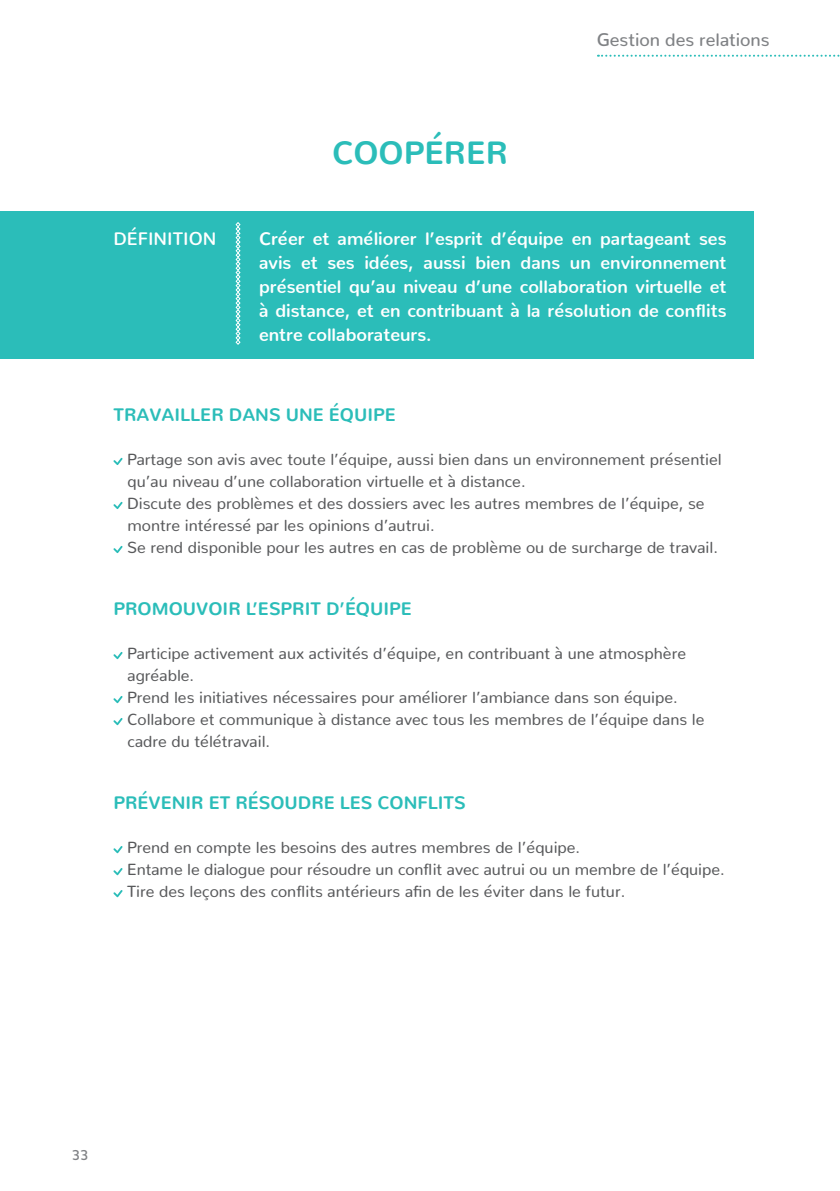
<style>
.page{position:relative;width:840px;height:1191px;background:#fff}
.page>*{position:absolute;margin:0;border:0;box-sizing:border-box;transform-origin:0 0}
.t1{font:700 32px "Nunito";color:#2bbdb9}
.t2{font:700 18px/24px "Nunito";color:#fff;text-align:justify}
.t3{font:700 18px "Nunito";color:#2bbdb9}
.t4{font:500 18px "Nunito";color:#808285}
.t5{font:600 18px "Nunito";color:#fff}
.t6{font:16px/22px "Nunito";color:#58595b}
.t7{font:500 14px "Nunito";color:#808285}
</style>
<div class="page">
<div style="left:0;top:211px;width:753px;height:147px;background:#2bbdb9"></div>
<svg style="left:113px;top:458px;width:9px;height:7px"></svg>
<svg style="left:113px;top:502px;width:9px;height:7px"></svg>
<svg style="left:113px;top:546px;width:9px;height:7px"></svg>
<svg style="left:113px;top:652px;width:9px;height:7px"></svg>
<svg style="left:113px;top:696px;width:9px;height:7px"></svg>
<svg style="left:113px;top:718px;width:9px;height:7px"></svg>
<svg style="left:113px;top:846px;width:9px;height:7px"></svg>
<svg style="left:113px;top:868px;width:9px;height:7px"></svg>
<svg style="left:113px;top:890px;width:9px;height:7px"></svg>
<svg style="left:235px;top:222px;width:5px;height:123px"></svg>
<svg style="left:597px;top:55px;width:243px;height:2px"></svg>
<p class="t5" style="left:113px;top:222px;width:104px">DÉFINITION</p>
<h1 class="t1" style="left:332px;top:124px;width:177px">COOPÉRER</h1>
<p class="t4" style="left:596px;top:24px;width:174px">Gestion des relations</p>
<p class="t2" style="left:259px;top:224px;width:468px">Créer et améliorer l’esprit d’équipe en partageant ses avis et ses idées, aussi bien dans un environnement présentiel qu’au niveau d’une collaboration virtuelle et à distance, et en contribuant à la résolution de conflits entre collaborateurs.</p>
<p class="t3" style="left:113px;top:398px;width:283px">TRAVAILLER DANS UNE ÉQUIPE</p>
<p class="t6" style="left:127px;top:447px;width:596px">Partage son avis avec toute l’équipe, aussi bien dans un environnement présentiel qu’au niveau d’une collaboration virtuelle et à distance.<br>Discute des problèmes et des dossiers avec les autres membres de l’équipe, se montre intéressé par les opinions d’autrui.<br>Se rend disponible pour les autres en cas de problème ou de surcharge de travail.</p>
<p class="t3" style="left:113px;top:592px;width:299px">PROMOUVOIR L’ESPRIT D’ÉQUIPE</p>
<p class="t6" style="left:127px;top:641px;width:578px">Participe activement aux activités d’équipe, en contribuant à une atmosphère agréable.<br>Prend les initiatives nécessaires pour améliorer l’ambiance dans son équipe.<br>Collabore et communique à distance avec tous les membres de l’équipe dans le cadre du télétravail.</p>
<p class="t3" style="left:113px;top:786px;width:353px">PRÉVENIR ET RÉSOUDRE LES CONFLITS</p>
<p class="t6" style="left:127px;top:835px;width:598px">Prend en compte les besoins des autres membres de l’équipe.<br>Entame le dialogue pour résoudre un conflit avec autrui ou un membre de l’équipe.<br>Tire des leçons des conflits antérieurs afin de les éviter dans le futur.</p>
<p class="t7" style="left:72px;top:1142px;width:18px">33</p>
</div>
